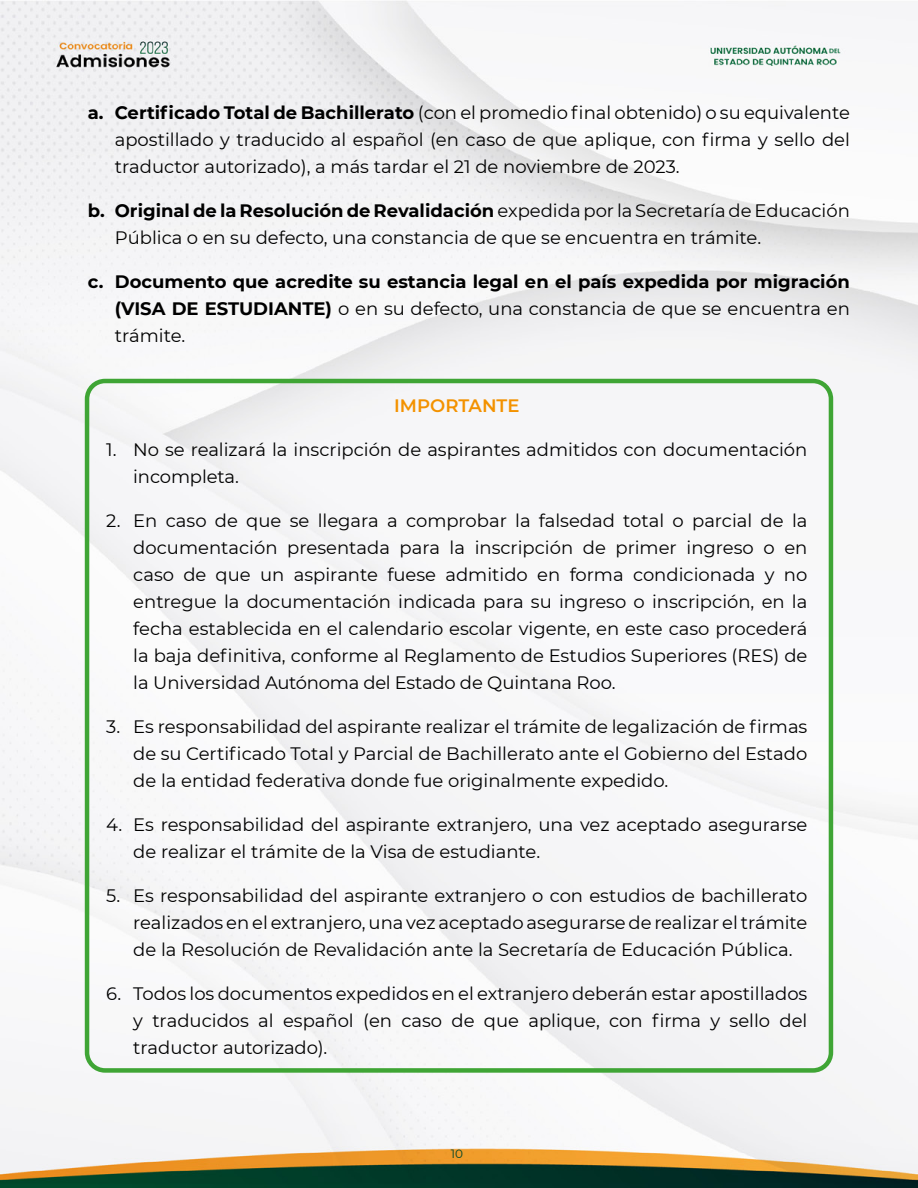
<style>
.page{position:relative;width:918px;height:1188px;background:#fff}
.page>*{position:absolute;margin:0;border:0;box-sizing:border-box;transform-origin:0 0}
.t1{font:18px/27px "Montserrat";color:#000;text-align:justify}
.t2{font:700 18px/27px "Montserrat";color:#000;text-align:justify}
.t3{font:600 18px "Montserrat";color:#f39200}
.t4{font:12px "Montserrat";color:#004528}
.s1{font-weight:700}
.s2{font-weight:400}
</style>
<div class="page">
<img style="left:0;top:0;width:918px;height:1188px">
<div style="left:85px;top:379px;width:748px;height:694px;border:4px solid #3fa535;border-radius:18px"></div>
<p class="t1" style="left:115px;top:99px;width:737px;text-indent:-27px"><span class="s1">a. Certificado Total de Bachillerato</span> (con el promedio final obtenido) o su equivalente apostillado y traducido al español (en caso de que aplique, con firma y sello del traductor autorizado), a más tardar el 21 de noviembre de 2023.</p>
<p class="t1" style="left:115px;top:197px;width:737px;text-indent:-27px"><span class="s1">b. Original de la Resolución de Revalidación</span> expedida por la Secretaría de Educación<br>Pública o en su defecto, una constancia de que se encuentra en trámite.</p>
<p class="t2" style="left:115px;top:268px;width:737px;text-indent:-27px">c. Documento que acredite su estancia legal en el país expedida por migración (VISA DE ESTUDIANTE) <span class="s2">o en su defecto, una constancia de que se encuentra en trámite.</span></p>
<p class="t3" style="left:394px;top:393px;width:127px">IMPORTANTE</p>
<p class="t1" style="left:133px;top:435px;width:676px;text-indent:-27px">1. No se realizará la inscripción de aspirantes admitidos con documentación incompleta.</p>
<p class="t1" style="left:133px;top:506px;width:676px;text-indent:-27px">2. En caso de que se llegara a comprobar la falsedad total o parcial de la documentación presentada para la inscripción de primer ingreso o en caso de que un aspirante fuese admitido en forma condicionada y no entregue la documentación indicada para su ingreso o inscripción, en la fecha establecida en el calendario escolar vigente, en este caso procederá la baja definitiva, conforme al Reglamento de Estudios Superiores (RES) de la Universidad Autónoma del Estado de Quintana Roo.</p>
<p class="t1" style="left:133px;top:713px;width:676px;text-indent:-27px">3. Es responsabilidad del aspirante realizar el trámite de legalización de firmas de su Certificado Total y Parcial de Bachillerato ante el Gobierno del Estado de la entidad federativa donde fue originalmente expedido.</p>
<p class="t1" style="left:133px;top:811px;width:676px;text-indent:-27px">4. Es responsabilidad del aspirante extranjero, una vez aceptado asegurarse de realizar el trámite de la Visa de estudiante.</p>
<p class="t1" style="left:133px;top:882px;width:676px;text-indent:-27px">5. Es responsabilidad del aspirante extranjero o con estudios de bachillerato realizados en el extranjero, una vez aceptado asegurarse de realizar el trámite de la Resolución de Revalidación ante la Secretaría de Educación Pública.</p>
<p class="t1" style="left:133px;top:980px;width:676px;text-indent:-27px">6. Todos los documentos expedidos en el extranjero deberán estar apostillados y traducidos al español (en caso de que aplique, con firma y sello del traductor autorizado).</p>
<p class="t4" style="left:451px;top:1146px;width:14px">10</p>
</div>
